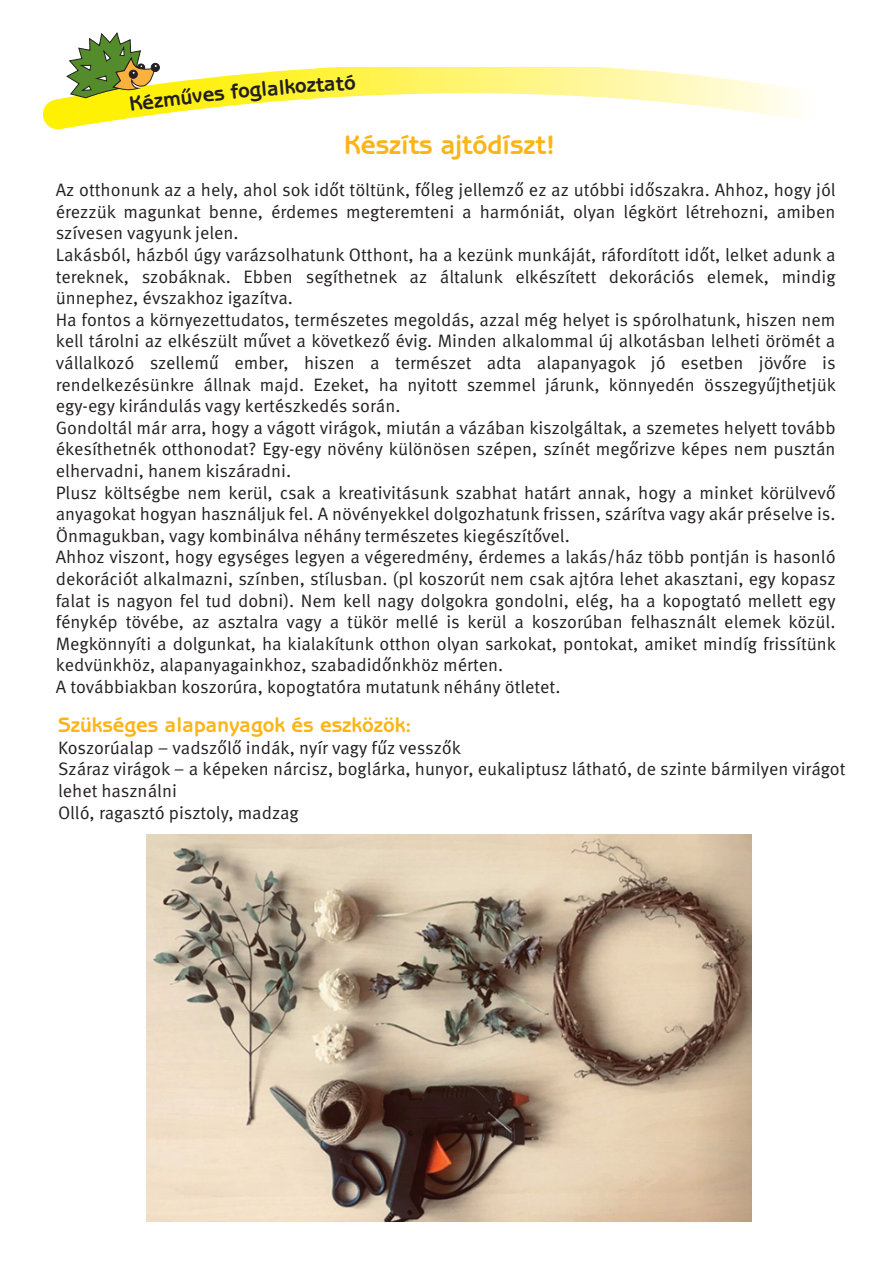
<style>
.page{position:relative;width:893px;height:1263px;background:#fff}
.page>*{position:absolute;margin:0;border:0;box-sizing:border-box;transform-origin:0 0}
.t1{font:700 27px "Benguiat Gothic Std";color:#fbb516}
.t2{font:700 21px "Benguiat Gothic Std";color:#fbb516}
.t3{font:700 21px "Benguiat Gothic Std";color:#231f20}
.t4{font:18px/21.6px "Tantor Normal";color:#231f20}
</style>
<div class="page">
<svg style="left:42px;top:68px;width:755px;height:62px"></svg>
<img style="left:146px;top:834px;width:606px;height:388px">
<svg style="left:66px;top:32px;width:94px;height:79px"></svg>
<svg style="left:325px;top:75px;width:30px;height:16px"></svg>
<p class="t3" style="left:152px;top:88px;width:50px;rotate:-7deg">zműv</p>
<p class="t3" style="left:201px;top:82px;width:49px;rotate:-6deg">es fo</p>
<p class="t3" style="left:249px;top:77px;width:37px;rotate:-5deg">glal</p>
<p class="t3" style="left:284px;top:74px;width:41px;rotate:-4deg">kozt</p>
<h1 class="t1" style="left:344px;top:128px;width:212px">Készíts ajtódíszt!</h1>
<p class="t4" style="left:56px;top:179px;width:782px">Az otthonunk az a hely, ahol sok időt töltünk, főleg jellemző ez az utóbbi időszakra. Ahhoz, hogy jól érezzük magunkat benne, érdemes megteremteni a harmóniát, olyan légkört létrehozni, amiben szívesen vagyunk jelen.<br>Lakásból, házból úgy varázsolhatunk Otthont, ha a kezünk munkáját, ráfordított időt, lelket adunk a tereknek, szobáknak. Ebben segíthetnek az általunk elkészített dekorációs elemek, mindig ünnephez, évszakhoz igazítva.<br>Ha fontos a környezettudatos, természetes megoldás, azzal még helyet is spórolhatunk, hiszen nem kell tárolni az elkészült művet a következő évig. Minden alkalommal új alkotásban lelheti örömét a vállalkozó szellemű ember, hiszen a természet adta alapanyagok jó esetben jövőre is rendelkezésünkre állnak majd. Ezeket, ha nyitott szemmel járunk, könnyedén összegyűjthetjük egy-egy kirándulás vagy kertészkedés során.<br>Gondoltál már arra, hogy a vágott virágok, miután a vázában kiszolgáltak, a szemetes helyett tovább ékesíthetnék otthonodat? Egy-egy növény különösen szépen, színét megőrizve képes nem pusztán elhervadni, hanem kiszáradni.<br>Plusz költségbe nem kerül, csak a kreativitásunk szabhat határt annak, hogy a minket körülvevő anyagokat hogyan használjuk fel. A növényekkel dolgozhatunk frissen, szárítva vagy akár préselve is.<br>Önmagukban, vagy kombinálva néhány természetes kiegészítővel.<br>Ahhoz viszont, hogy egységes legyen a végeredmény, érdemes a lakás/ház több pontján is hasonló dekorációt alkalmazni, színben, stílusban. (pl koszorút nem csak ajtóra lehet akasztani, egy kopasz falat is nagyon fel tud dobni). Nem kell nagy dolgokra gondolni, elég, ha a kopogtató mellett egy fénykép tövébe, az asztalra vagy a tükör mellé is kerül a koszorúban felhasznált elemek közül.<br>Megkönnyíti a dolgunkat, ha kialakítunk otthon olyan sarkokat, pontokat, amiket mindíg frissítünk kedvünkhöz, alapanyagainkhoz, szabadidőnkhöz mérten.<br>A továbbiakban koszorúra, kopogtatóra mutatunk néhány ötletet.</p>
<p class="t2" style="left:58px;top:712px;width:355px">Szükséges alapanyagok és eszközök:</p>
<p class="t4" style="left:58px;top:737px;width:789px">Koszorúalap – vadszőlő indák, nyír vagy fűz vesszők<br>Száraz virágok – a képeken nárcisz, boglárka, hunyor, eukaliptusz látható, de szinte bármilyen virágot lehet használni<br>Olló, ragasztó pisztoly, madzag</p>
</div>
